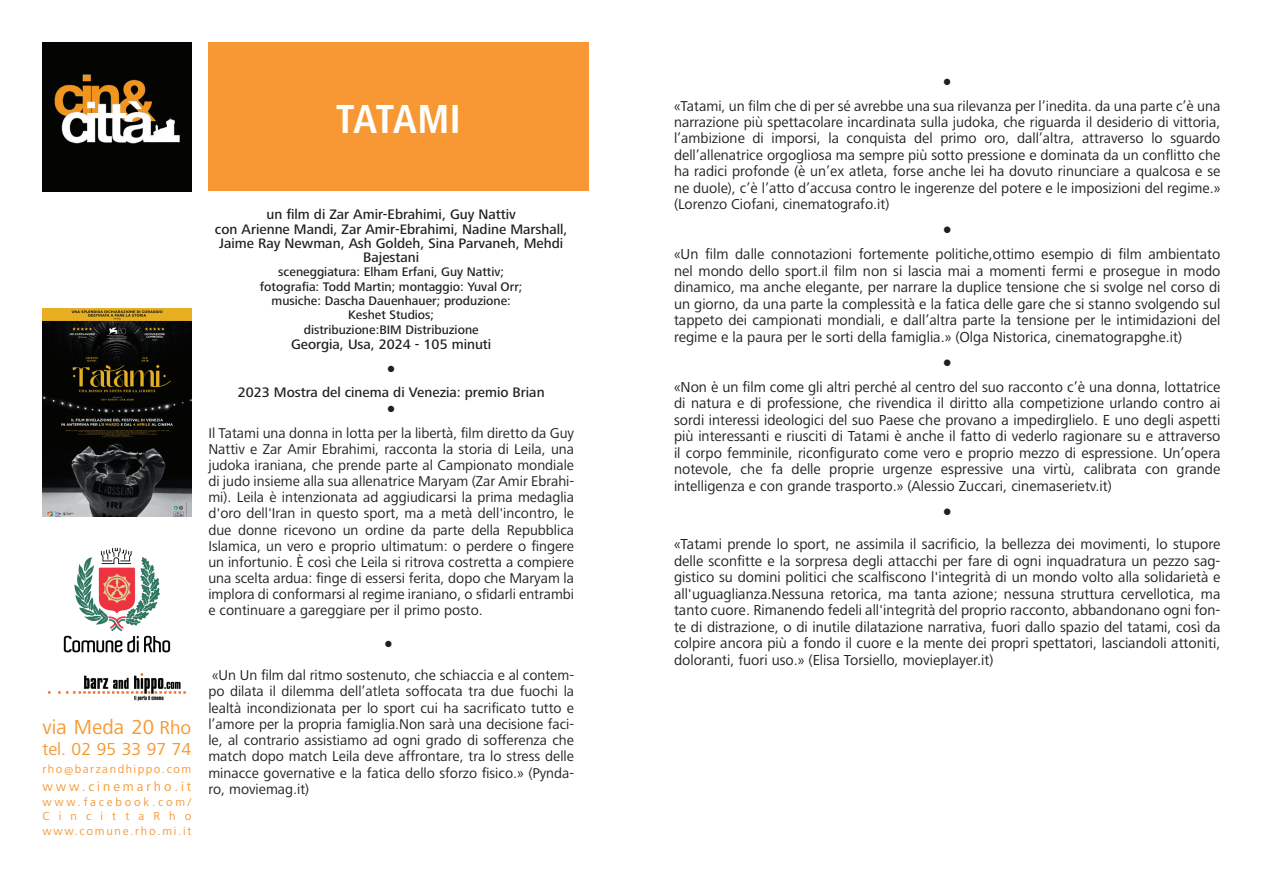
<style>
.page{position:relative;width:1263px;height:893px;background:#fff}
.page>*{position:absolute;margin:0;border:0;box-sizing:border-box;transform-origin:0 0}
.t1{font:700 condensed 42px "Frutiger Next LT";letter-spacing:-.035em;color:#fff}
.t2{font:21px "Frutiger Next LT";color:#f79834}
.t3{font:18px "Frutiger Next LT";color:#f79834}
.t4{font:15px/16.5px "Frutiger Next LT";color:#231f20;text-align:justify}
.t5{font:15px "Trebuchet MS";color:#231f20}
.t6{font:14.85px/16.4px "Frutiger Next LT";color:#231f20;text-align:justify}
.t7{font:14.7px/16.2px "Frutiger Next LT";color:#231f20;text-align:justify}
.t8{font:14.55px "Trebuchet MS";color:#231f20}
.t9{font:14.4px "Trebuchet MS";color:#231f20}
.t10{font:500 14.25px/14.2px "Frutiger Next LT";color:#231f20;text-align:center}
.t11{font:13.5px "Frutiger Next LT";letter-spacing:.22em;color:#f79834}
.t12{font:500 12.9px/14.2px "Frutiger Next LT";color:#231f20;text-align:center}
.t13{font:12px/14.4px "Frutiger Next LT";letter-spacing:.14em;color:#f79834;text-align:justify}
.s1{font-size:19.5px}
.s2{font-size:15px}
</style>
<div class="page">
<div style="left:208px;top:43px;width:381px;height:148px;background:#f79834"></div>
<img style="left:43px;top:308px;width:148px;height:209px">
<img style="left:47px;top:547px;width:139px;height:154px">
<img style="left:43px;top:43px;width:148px;height:148px">
<h1 class="t1" style="left:336px;top:96px;width:126px">TATAMI</h1>
<h2 class="t2" style="left:43px;top:715px;width:150px">via Meda 20 <span class="s1">Rho</span></h2>
<p class="t3" style="left:43px;top:739px;width:150px">tel. 02 95 33 97 74</p>
<p class="t13" style="left:43px;top:762px;width:150px">rho@barzandhippo.com</p>
<p class="t11" style="left:43px;top:779px;width:150px">www.cinemarho.it</p>
<p class="t13" style="left:43px;top:795px;width:150px">www.facebook.com/ CincittaRho www.comune.rho.mi.it</p>
<p class="t10" style="left:215px;top:208px;width:354px">un film di Zar Amir-Ebrahimi, Guy Nattiv<br>con Arienne Mandi, Zar Amir-Ebrahimi, Nadine Marshall, Jaime Ray Newman, Ash Goldeh, Sina Parvaneh, Mehdi Bajestani</p>
<p class="t12" style="left:260px;top:265px;width:264px">sceneggiatura: Elham Erfani, Guy Nattiv; fotografia: Todd Martin; montaggio: Yuval Orr; musiche: Dascha Dauenhauer; produzione:<br>Keshet Studios;<br>distribuzione:BIM Distribuzione</p>
<p class="t10" style="left:291px;top:338px;width:202px">Georgia, Usa, 2024 - 105 minuti</p>
<p class="t9" style="left:387px;top:359px;width:10px">●</p>
<p class="t10" style="left:238px;top:385px;width:308px">2023 Mostra del cinema di Venezia: premio Brian</p>
<p class="t9" style="left:387px;top:399px;width:10px">●</p>
<p class="t7" style="left:208px;top:425px;width:367px">Il Tatami una donna in lotta per la libertà, film diretto da Guy Nattiv e Zar Amir Ebrahimi, racconta la storia di Leila, una judoka iraniana, che prende parte al Campionato mondiale di judo insieme alla sua allenatrice Maryam (Zar Amir Ebrahi&shy;mi). Leila è intenzionata ad aggiudicarsi la prima medaglia d'oro dell'Iran in questo sport, ma a metà dell'incontro, le due donne ricevono un ordine da parte della Repubblica Islamica, un vero e proprio ultimatum: o perdere o fingere un infortunio. È così che Leila si ritrova costretta a compiere una scelta ardua: finge di essersi ferita, dopo che Maryam la implora di conformarsi al regime iraniano, o sfidarli entrambi e continuare a gareggiare per il primo posto.</p>
<p class="t9" style="left:384px;top:633px;width:10px">●</p>
<p class="t7" style="left:208px;top:667px;width:367px">«Un Un film dal ritmo sostenuto, che schiaccia e al contem&shy;po dilata il dilemma dell’atleta soffocata tra due fuochi la lealtà incondizionata per lo sport cui ha sacrificato tutto e l’amore per la propria famiglia.Non sarà una decisione faci&shy;le, al contrario assistiamo ad ogni grado di sofferenza che match dopo match Leila deve affrontare, tra lo stress delle minacce governative e la fatica dello sforzo fisico.<span class="s2">»</span> (Pynda&shy;ro, moviemag.it)</p>
<p class="t8" style="left:943px;top:72px;width:10px">●</p>
<p class="t6" style="left:674px;top:98px;width:548px">«Tatami, un film che di per sé avrebbe una sua rilevanza per l’inedita. da una parte c’è una narrazione più spettacolare incardinata sulla judoka, che riguarda il desiderio di vittoria, l’ambizione di imporsi, la conquista del primo oro, dall’altra, attraverso lo sguardo dell’allenatrice orgogliosa ma sempre più sotto pressione e dominata da un conflitto che ha radici profonde (è un’ex atleta, forse anche lei ha dovuto rinunciare a qualcosa e se ne duole), c’è l’atto d’accusa contro le ingerenze del potere e le imposizioni del regime.<span class="s2">» </span>(Lorenzo Ciofani, cinematografo.it)</p>
<p class="t5" style="left:943px;top:219px;width:11px">●</p>
<p class="t4" style="left:674px;top:246px;width:548px">«Un film dalle connotazioni fortemente politiche,ottimo esempio di film ambientato nel mondo dello sport.il film non si lascia mai a momenti fermi e prosegue in modo dinamico, ma anche elegante, per narrare la duplice tensione che si svolge nel corso di un giorno, da una parte la complessità e la fatica delle gare che si stanno svolgendo sul tappeto dei campionati mondiali, e dall’altra parte la tensione per le intimidazioni del regime e la paura per le sorti della famiglia.» (Olga Nistorica, cinematograpghe.it)</p>
<p class="t5" style="left:943px;top:352px;width:11px">●</p>
<p class="t4" style="left:674px;top:378px;width:548px">«Non è un film come gli altri perché al centro del suo racconto c’è una donna, lottatrice di natura e di professione, che rivendica il diritto alla competizione urlando contro ai sordi interessi ideologici del suo Paese che provano a impedirglielo. E uno degli aspetti più interessanti e riusciti di Tatami è anche il fatto di vederlo ragionare su e attraverso il corpo femminile, riconfigurato come vero e proprio mezzo di espressione. Un’opera notevole, che fa delle proprie urgenze espressive una virtù, calibrata con grande intelligenza e con grande trasporto.» (Alessio Zuccari, cinemaserietv.it)</p>
<p class="t5" style="left:943px;top:501px;width:11px">●</p>
<p class="t4" style="left:674px;top:536px;width:548px">«Tatami prende lo sport, ne assimila il sacrificio, la bellezza dei movimenti, lo stupore delle sconfitte e la sorpresa degli attacchi per fare di ogni inquadratura un pezzo sag&shy;gistico su domini politici che scalfiscono l'integrità di un mondo volto alla solidarietà e all'uguaglianza.Nessuna retorica, ma tanta azione; nessuna struttura cervellotica, ma tanto cuore. Rimanendo fedeli all'integrità del proprio racconto, abbandonano ogni fon&shy;te di distrazione, o di inutile dilatazione narrativa, fuori dallo spazio del tatami, così da colpire ancora più a fondo il cuore e la mente dei propri spettatori, lasciandoli attoniti, doloranti, fuori uso.» (Elisa Torsiello, movieplayer.it)</p>
</div>
